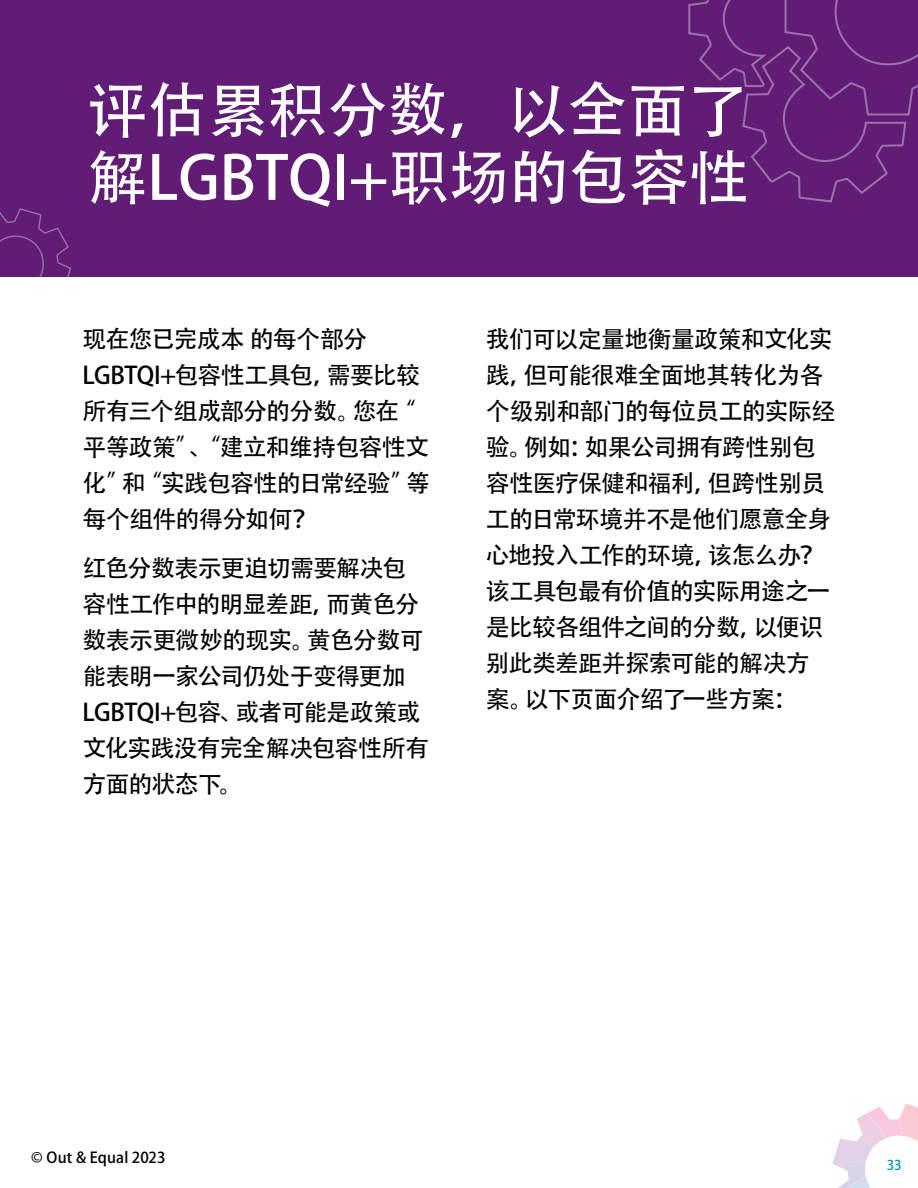
<style>
.page{position:relative;width:918px;height:1188px;background:#fff}
.page>*{position:absolute;margin:0;border:0;box-sizing:border-box;transform-origin:0 0}
.t1{font:60px/67.5px "Adobe Heiti Std";color:#fff}
.t2{font:24px/36px "Adobe Heiti Std";letter-spacing:-.035em;color:#000}
.t3{font:15px "Adobe Heiti Std";letter-spacing:.01em;color:#000}
.t4{font:13.5px "Adobe Heiti Std";color:#009bb5}
</style>
<div class="page">
<div style="left:0;top:0;width:918px;height:276px;background:#611c75"></div>
<svg style="left:688px;top:0;width:230px;height:203px"></svg>
<svg style="left:0;top:208px;width:71px;height:68px"></svg>
<svg style="left:832px;top:1104px;width:86px;height:84px"></svg>
<h1 class="t1" style="left:87px;top:78px;width:663px">评估累积分数，以全面了解LGBTQI+职场的包容性</h1>
<p class="t2" style="left:83px;top:321px;width:349px">现在您已完成本 的每个部分<br>LGBTQI+包容性工具包，需要比较所有三个组成部分的分数。您在“平等政策”、“建立和维持包容性文化”和“实践包容性的日常经验”等每个组件的得分如何？</p>
<p class="t2" style="left:83px;top:551px;width:348px">红色分数表示更迫切需要解决包容性工作中的明显差距，而黄色分数表示更微妙的现实。黄色分数可能表明一家公司仍处于变得更加<br>LGBTQI+包容、或者可能是政策或文化实践没有完全解决包容性所有方面的状态下。</p>
<p class="t2" style="left:486px;top:321px;width:351px">我们可以定量地衡量政策和文化实践，但可能很难全面地其转化为各个级别和部门的每位员工的实际经验。例如：如果公司拥有跨性别包容性医疗保健和福利，但跨性别员工的日常环境并不是他们愿意全身心地投入工作的环境，该怎么办？该工具包最有价值的实际用途之一是比较各组件之间的分数，以便识别此类差距并探索可能的解决方案。以下页面介绍了一些方案：</p>
<p class="t3" style="left:31px;top:1149px;width:136px">© Out &amp; Equal 2023</p>
<p class="t4" style="left:887px;top:1157px;width:17px">33</p>
</div>
